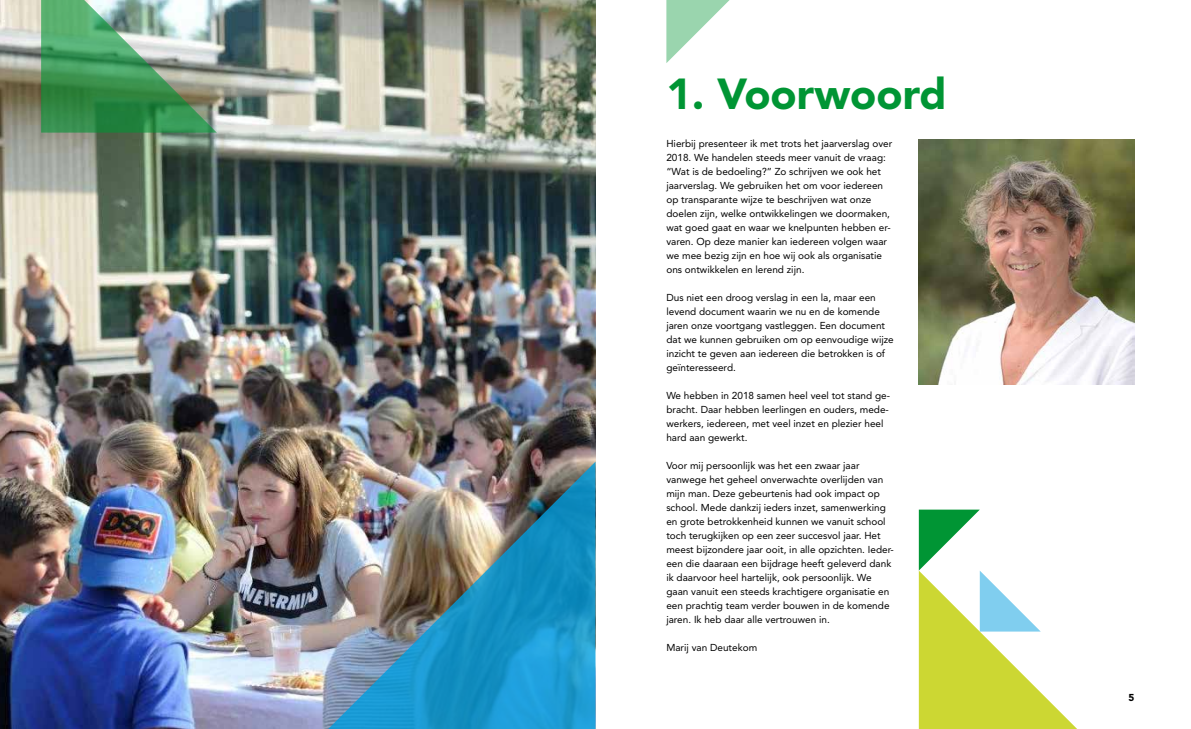
<style>
.page{position:relative;width:1191px;height:729px;background:#fff}
.page>*{position:absolute;margin:0;border:0;box-sizing:border-box;transform-origin:0 0}
.t1{font:900 43px "Avenir LT Std";color:#009534}
.t2{font:10px/14px "Avenir LT Std";color:#000}
.t3{font:900 10px "Avenir LT Std";color:#000}
</style>
<div class="page">
<img style="left:0;top:0;width:595px;height:729px">
<svg style="left:918px;top:509px;width:159px;height:220px"></svg>
<svg style="left:666px;top:0;width:64px;height:63px"></svg>
<img style="left:41px;top:0;width:176px;height:133px">
<img style="left:918px;top:139px;width:216px;height:245px">
<img style="left:320px;top:461px;width:275px;height:268px">
<h1 class="t1" style="left:666px;top:68px;width:282px">1. Voorwoord</h1>
<p class="t2" style="left:666px;top:136px;width:227px">Hierbij presenteer ik met trots het jaarverslag over 2018. We handelen steeds meer vanuit de vraag: “Wat is de bedoeling?” Zo schrijven we ook het jaarverslag. We gebruiken het om voor iedereen op transparante wijze te beschrijven wat onze doelen zijn, welke ontwikkelingen we doormaken, wat goed gaat en waar we knelpunten hebben er&shy;varen. Op deze manier kan iedereen volgen waar we mee bezig zijn en hoe wij ook als organisatie ons ontwikkelen en lerend zijn.</p>
<p class="t2" style="left:666px;top:290px;width:229px">Dus niet een droog verslag in een la, maar een levend document waarin we nu en de komende jaren onze voortgang vastleggen. Een document dat we kunnen gebruiken om op eenvoudige wijze inzicht te geven aan iedereen die betrokken is of geïnteresseerd.</p>
<p class="t2" style="left:666px;top:388px;width:225px">We hebben in 2018 samen heel veel tot stand ge&shy;bracht. Daar hebben leerlingen en ouders, mede&shy;werkers, iedereen, met veel inzet en plezier heel hard aan gewerkt.</p>
<p class="t2" style="left:666px;top:458px;width:229px">Voor mij persoonlijk was het een zwaar jaar vanwege het geheel onverwachte overlijden van mijn man. Deze gebeurtenis had ook impact op school. Mede dankzij ieders inzet, samenwerking en grote betrokkenheid kunnen we vanuit school toch terugkijken op een zeer succesvol jaar. Het meest bijzondere jaar ooit, in alle opzichten. Ieder&shy;een die daaraan een bijdrage heeft geleverd dank ik daarvoor heel hartelijk, ook persoonlijk. We gaan vanuit een steeds krachtigere organisatie en een prachtig team verder bouwen in de komende jaren. Ik heb daar alle vertrouwen in.</p>
<p class="t2" style="left:666px;top:640px;width:92px">Marij van Deutekom</p>
<p class="t3" style="left:1128px;top:691px;width:7px">5</p>
</div>
